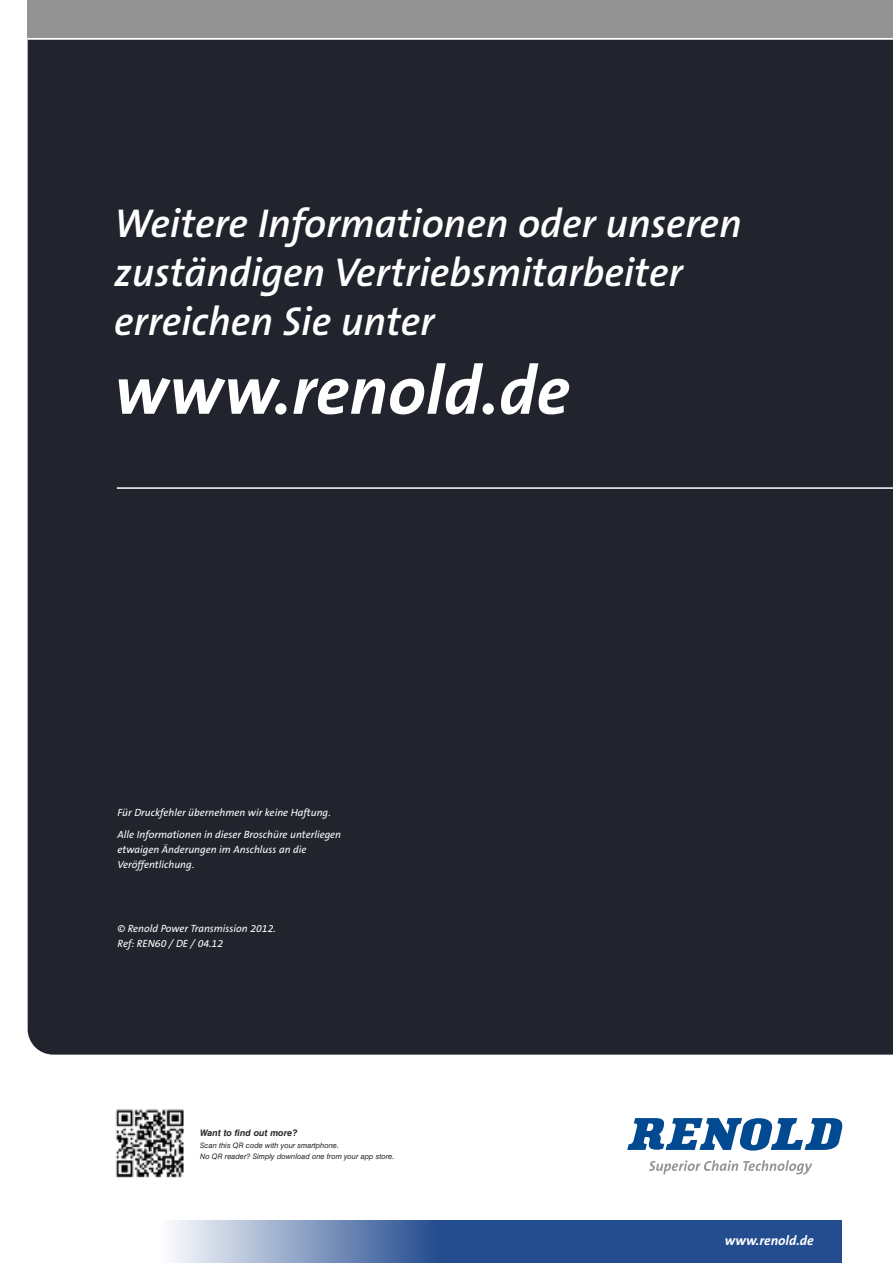
<style>
.page{position:relative;width:893px;height:1263px;background:#fff}
.page>*{position:absolute;margin:0;border:0;box-sizing:border-box;transform-origin:0 0}
.t1{font:italic 700 69.15px "The Sans B7";color:#fff}
.t2{font:italic 600 40.5px/48.9px "The Sans B6";color:#fff}
.t3{font:italic 700 13.5px "The Sans B7";color:#fff}
.t4{font:italic 10.5px/15px "The Sans B5 Plain";color:#fff}
.t5{font:italic 700 9px "Swiss 721 BT";color:#272627}
.t6{font:italic 7.5px/11.1px "Swiss 721 BT";color:#272627}
</style>
<div class="page">
<div style="left:28px;top:39px;width:865px;height:1015px;background:#21242c"></div>
<div style="left:355px;top:1220px;width:487px;height:43px;background:#244d8f"></div>
<div style="left:162px;top:1220px;width:274px;height:43px;background:linear-gradient(to right,#fcfdfe,#264e90)"></div>
<hr style="left:117px;top:487px;width:776px;height:2px;background:#fff">
<svg style="left:649px;top:1160px;width:163px;height:14px"></svg>
<svg style="left:627px;top:1118px;width:215px;height:32px"></svg>
<img style="left:115px;top:1109px;width:69px;height:69px">
<div style="left:28px;top:0;width:865px;height:39px;background:#939393"></div>
<hr style="left:0;top:38px;width:893px;height:1px;background:#fff">
<h2 class="t2" style="left:114px;top:200px;width:629px">Weitere Informationen oder unseren zuständigen Vertriebsmitarbeiter erreichen Sie unter</h2>
<h1 class="t1" style="left:114px;top:354px;width:457px">www.renold.de</h1>
<p class="t4" style="left:118px;top:802px;width:225px;line-height:21.5px">Für Druckfehler übernehmen wir keine Haftung.<br>Alle Informationen in dieser Broschüre unterliegen</p>
<p class="t4" style="left:118px;top:842px;width:190px">etwaigen Änderungen im Anschluss an die<br>Veröffentlichung.</p>
<p class="t4" style="left:118px;top:921px;width:160px">© Renold Power Transmission 2012.<br>Ref: REN60 / DE / 04.12</p>
<p class="t5" style="left:200px;top:1130px;width:99px">Want to find out more?</p>
<p class="t6" style="left:200px;top:1141px;width:196px">Scan this QR code with your smartphone.<br>No QR reader? Simply download one from your app store.</p>
<p class="t3" style="left:725px;top:1233px;width:90px">www.renold.de</p>
</div>
